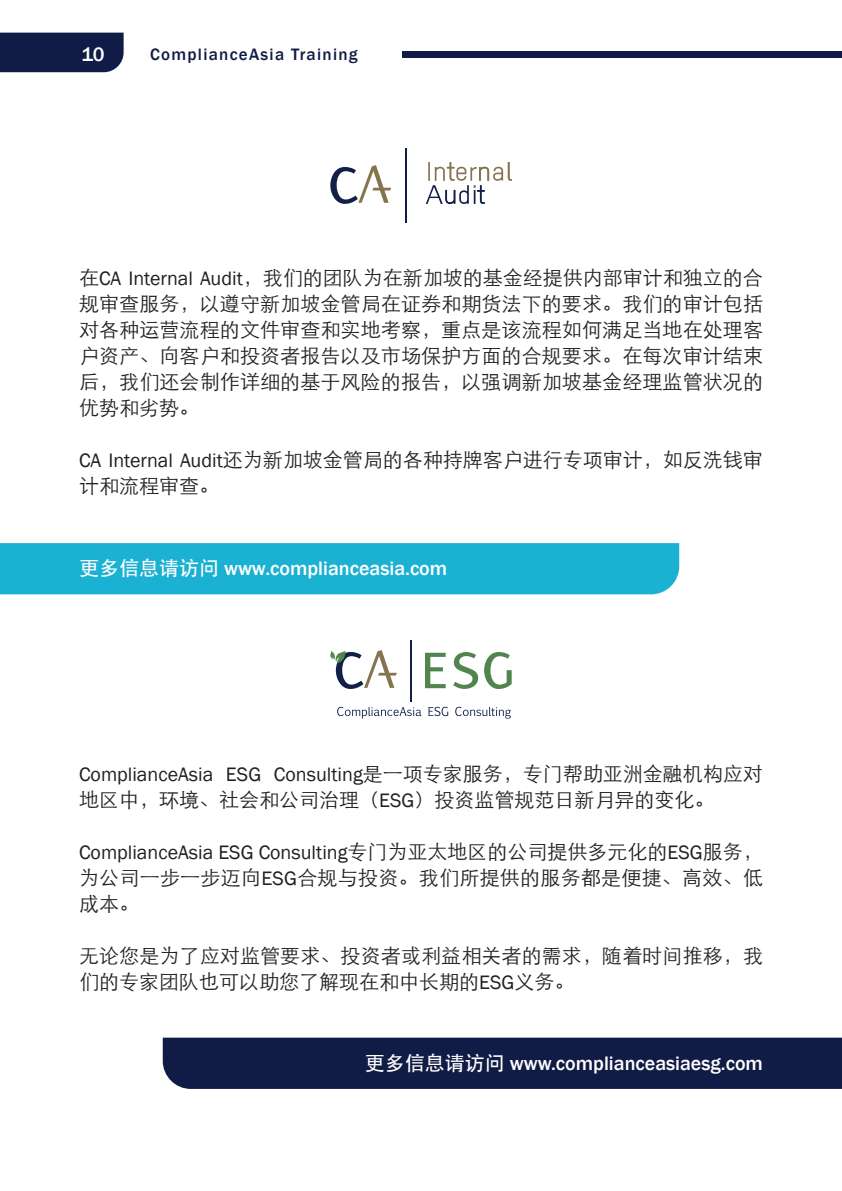
<style>
.page{position:relative;width:842px;height:1191px;background:#fff}
.page>*{position:absolute;margin:0;border:0;box-sizing:border-box;transform-origin:0 0}
.t1{font:300 20px/26px "ST Heiti SC";letter-spacing:.005em;color:#231f20}
.t2{font:20px "Franklin Gothic";color:#231f20}
.t3{font:500 20px "Franklin Gothic";color:#fff}
.t4{font:500 17px "Franklin Gothic";letter-spacing:.075em;color:#111c46}
.s1{font-family:"Franklin Gothic";font-weight:400}
.s2{font-family:"ST Heiti SC"}
.s3{font-family:"ST Heiti SC";font-weight:300}
</style>
<div class="page">
<svg style="left:330px;top:165px;width:61px;height:39px"></svg>
<hr style="left:405px;top:148px;width:1px;height:74px;background:#122048">
<svg style="left:426px;top:162px;width:86px;height:42px"></svg>
<div style="left:0;top:33px;width:124px;height:39px;background:#111c46"></div>
<div style="left:402px;top:52px;width:440px;height:6px;background:#111c46"></div>
<hr style="left:411px;top:640px;width:1px;height:62px;background:#122048">
<svg style="left:330px;top:650px;width:67px;height:39px"></svg>
<svg style="left:484px;top:652px;width:28px;height:37px"></svg>
<svg style="left:453px;top:652px;width:25px;height:37px"></svg>
<svg style="left:425px;top:653px;width:21px;height:35px"></svg>
<svg style="left:337px;top:707px;width:84px;height:11px"></svg>
<svg style="left:428px;top:707px;width:20px;height:9px"></svg>
<svg style="left:455px;top:707px;width:56px;height:11px"></svg>
<div style="left:163px;top:1037px;width:679px;height:52px;background:#111c46"></div>
<div style="left:0;top:543px;width:679px;height:51px;background:#1bb1d3"></div>
<p class="t3" style="left:81px;top:42px;width:25px">10</p>
<p class="t4" style="left:150px;top:44px;width:209px">ComplianceAsia Training</p>
<p class="t1" style="left:79px;top:262px;width:685px;text-align:justify">在<span class="s1">CA Internal Audit</span>，我们的团队为在新加坡的基金经提供内部审计和独立的合规审查服务，以遵守新加坡金管局在证券和期货法下的要求。我们的审计包括对各种运营流程的文件审查和实地考察，重点是该流程如何满足当地在处理客户资产、向客户和投资者报告以及市场保护方面的合规要求。在每次审计结束后，我们还会制作详细的基于风险的报告，以强调新加坡基金经理监管状况的优势和劣势。</p>
<p class="t1" style="left:79px;top:444px;width:685px"><span class="s1">CA Internal Audit</span>还为新加坡金管局的各种持牌客户进行专项审计，如反洗钱审计和流程审查。</p>
<p class="t3" style="left:79px;top:556px;width:370px"><span class="s2">更多信息请访问</span> www.complianceasia.com</p>
<p class="t2" style="left:79px;top:762px;width:685px">ComplianceAsia ESG Consulting<span class="s3">是一项专家服务，专门帮助亚洲金融机构应对</span></p>
<p class="t1" style="left:79px;top:784px;width:637px">地区中，环境、社会和公司治理（<span class="s1">ESG</span>）投资监管规范日新月异的变化。</p>
<p class="t2" style="left:79px;top:840px;width:685px">ComplianceAsia ESG Consulting<span class="s3">专门为亚太地区的公司提供多元化的</span>ESG<span class="s3">服务，</span></p>
<p class="t1" style="left:79px;top:862px;width:685px">为公司一步一步迈向<span class="s1">ESG</span>合规与投资。我们所提供的服务都是便捷、高效、低成本。</p>
<p class="t1" style="left:79px;top:940px;width:685px">无论您是为了应对监管要求、投资者或利益相关者的需求，随着时间推移，我们的专家团队也可以助您了解现在和中长期的<span class="s1">ESG</span>义务。</p>
<p class="t3" style="left:365px;top:1050px;width:400px"><span class="s2">更多信息请访问</span> www.complianceasiaesg.com</p>
</div>
